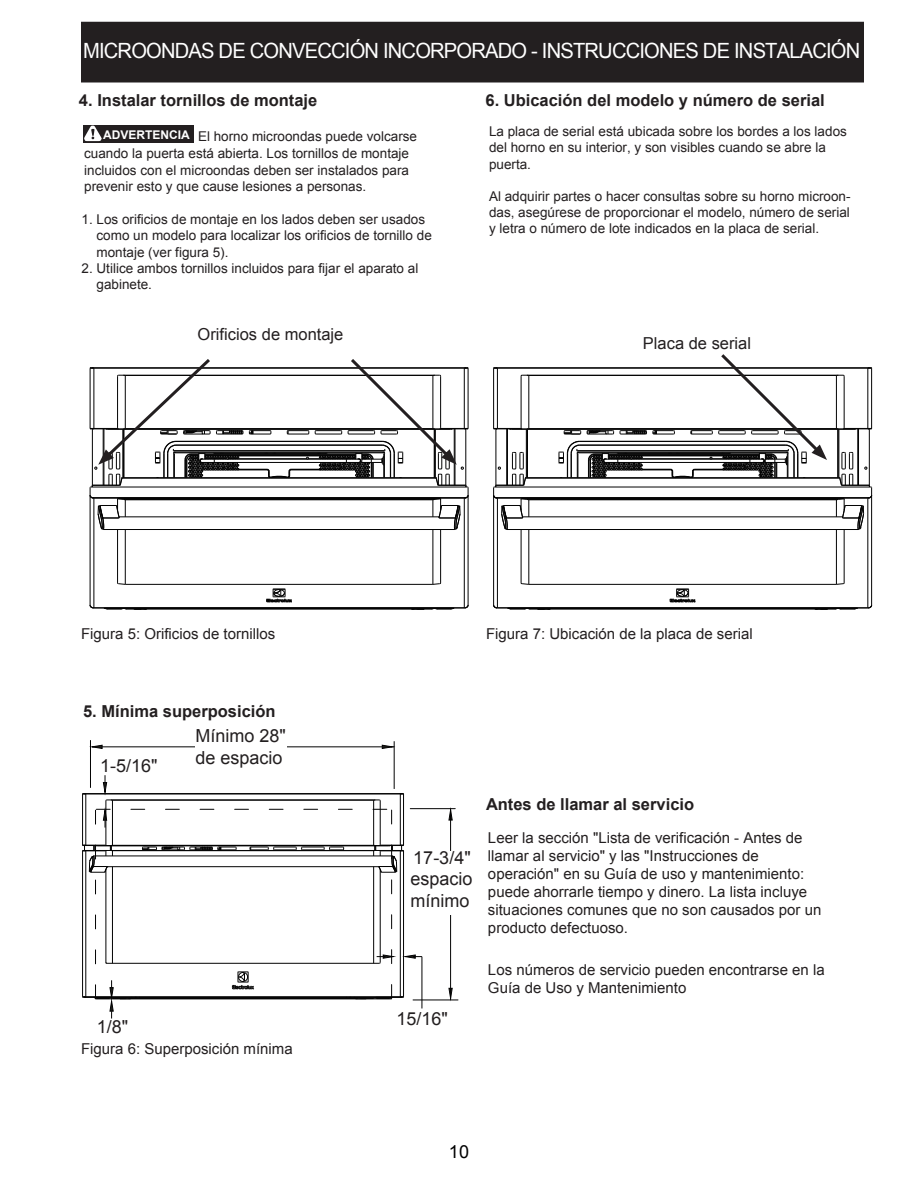
<style>
.page{position:relative;width:918px;height:1191px;background:#fff}
.page>*{position:absolute;margin:0;border:0;box-sizing:border-box;transform-origin:0 0}
.t1{font:21px "Arial";letter-spacing:-.04em;color:#fff;scale:.96 1}
.t2{font:18px/21.6px "Arial";color:#231f20;text-align:justify}
.t3{font:18px "Arial";color:#000}
.t4{font:700 16.5px "Arial";color:#231f20}
.t5{font:16.5px "Arial";color:#231f20}
.t6{font:15px/18px "Arial";color:#231f20}
.t7{font:13.5px/16.2px "Arial";color:#231f20}
</style>
<div class="page">
<div style="left:82px;top:22px;width:781px;height:60px;background:#231f20"></div>
<div style="left:83px;top:125px;width:111px;height:17px;background:#231f20"></div>
<svg style="left:83px;top:125px;width:17px;height:18px"></svg>
<hr style="left:90px;top:740px;width:1px;height:48px;background:#030303">
<hr style="left:394px;top:741px;width:1px;height:48px;background:#030303">
<hr style="left:92px;top:746px;width:302px;height:1px;background:#030303">
<svg style="left:381px;top:744px;width:14px;height:5px"></svg>
<svg style="left:89px;top:744px;width:14px;height:5px"></svg>
<hr style="left:413px;top:1000px;width:45px;height:1px;background:#030303">
<hr style="left:410px;top:808px;width:45px;height:1px;background:#030303">
<svg style="left:448px;top:987px;width:5px;height:14px"></svg>
<svg style="left:448px;top:807px;width:5px;height:14px"></svg>
<hr style="left:450px;top:809px;width:1px;height:191px;background:#030303">
<hr style="left:422px;top:957px;width:1px;height:51px;background:#030303">
<div style="left:412px;top:851px;width:60px;height:64px;background:#fff"></div>
<div style="left:195px;top:729px;width:92px;height:38px;background:#fff"></div>
<hr style="left:90px;top:495px;width:1px;height:110px;background:#030303">
<hr style="left:94px;top:498px;width:1px;height:110px;background:#030303">
<hr style="left:117px;top:530px;width:1px;height:53px;background:#030303">
<hr style="left:125px;top:530px;width:1px;height:54px;background:#030303">
<hr style="left:144px;top:609px;width:270px;height:1px;background:#030303">
<hr style="left:94px;top:608px;width:370px;height:1px;background:#030303">
<hr style="left:125px;top:584px;width:308px;height:1px;background:#030303">
<hr style="left:433px;top:530px;width:1px;height:54px;background:#030303">
<hr style="left:440px;top:530px;width:1px;height:53px;background:#030303">
<hr style="left:464px;top:498px;width:1px;height:110px;background:#030303">
<hr style="left:468px;top:495px;width:1px;height:110px;background:#030303">
<svg style="left:104px;top:607px;width:43px;height:3px"></svg>
<svg style="left:411px;top:607px;width:44px;height:3px"></svg>
<svg style="left:266px;top:589px;width:26px;height:14px"></svg>
<svg style="left:432px;top:582px;width:9px;height:3px"></svg>
<svg style="left:117px;top:582px;width:9px;height:3px"></svg>
<svg style="left:464px;top:604px;width:5px;height:5px"></svg>
<svg style="left:90px;top:604px;width:4px;height:5px"></svg>
<hr style="left:493px;top:495px;width:1px;height:110px;background:#030303">
<hr style="left:496px;top:429px;width:1px;height:56px;background:#030303">
<hr style="left:497px;top:498px;width:1px;height:110px;background:#030303">
<hr style="left:497px;top:368px;width:1px;height:60px;background:#030303">
<hr style="left:493px;top:368px;width:1px;height:60px;background:#030303">
<hr style="left:506px;top:429px;width:1px;height:56px;background:#030303">
<hr style="left:507px;top:429px;width:1px;height:56px;background:#030303">
<hr style="left:521px;top:530px;width:1px;height:53px;background:#030303">
<hr style="left:521px;top:376px;width:1px;height:52px;background:#030303">
<hr style="left:526px;top:429px;width:1px;height:49px;background:#030303">
<hr style="left:527px;top:429px;width:1px;height:49px;background:#030303">
<hr style="left:529px;top:530px;width:1px;height:54px;background:#030303">
<hr style="left:529px;top:375px;width:1px;height:54px;background:#030303">
<hr style="left:548px;top:609px;width:269px;height:1px;background:#030303">
<hr style="left:497px;top:608px;width:371px;height:1px;background:#030303">
<hr style="left:529px;top:584px;width:307px;height:1px;background:#030303">
<hr style="left:507px;top:529px;width:351px;height:1px;background:#030303">
<hr style="left:523px;top:517px;width:320px;height:1px;background:#030303">
<hr style="left:529px;top:500px;width:307px;height:1px;background:#030303">
<hr style="left:527px;top:499px;width:311px;height:1px;background:#030303">
<hr style="left:497px;top:498px;width:371px;height:1px;background:#030303">
<hr style="left:496px;top:497px;width:374px;height:1px;background:#030303">
<hr style="left:494px;top:487px;width:377px;height:1px;background:#030303">
<hr style="left:526px;top:478px;width:314px;height:1px;background:#030303">
<hr style="left:526px;top:477px;width:313px;height:1px;background:#030303">
<hr style="left:579px;top:453px;width:207px;height:1px;background:#030303">
<hr style="left:579px;top:452px;width:207px;height:1px;background:#030303">
<hr style="left:577px;top:451px;width:211px;height:1px;background:#030303">
<hr style="left:577px;top:450px;width:211px;height:1px;background:#030303">
<hr style="left:580px;top:445px;width:206px;height:1px;background:#030303">
<hr style="left:580px;top:441px;width:206px;height:1px;background:#030303">
<hr style="left:494px;top:429px;width:378px;height:1px;background:#030303">
<hr style="left:529px;top:428px;width:307px;height:1px;background:#030303">
<hr style="left:522px;top:375px;width:321px;height:1px;background:#030303">
<hr style="left:494px;top:368px;width:378px;height:1px;background:#030303">
<hr style="left:494px;top:367px;width:378px;height:1px;background:#030303">
<hr style="left:836px;top:375px;width:1px;height:54px;background:#030303">
<hr style="left:836px;top:530px;width:1px;height:54px;background:#030303">
<hr style="left:837px;top:429px;width:1px;height:49px;background:#030303">
<hr style="left:838px;top:429px;width:1px;height:49px;background:#030303">
<hr style="left:839px;top:429px;width:1px;height:49px;background:#030303">
<hr style="left:844px;top:376px;width:1px;height:52px;background:#030303">
<hr style="left:844px;top:530px;width:1px;height:53px;background:#030303">
<hr style="left:858px;top:429px;width:1px;height:56px;background:#030303">
<hr style="left:868px;top:498px;width:1px;height:110px;background:#030303">
<hr style="left:868px;top:368px;width:1px;height:61px;background:#030303">
<hr style="left:869px;top:429px;width:1px;height:56px;background:#030303">
<hr style="left:871px;top:368px;width:1px;height:60px;background:#030303">
<hr style="left:871px;top:495px;width:1px;height:110px;background:#030303">
<svg style="left:507px;top:607px;width:44px;height:3px"></svg>
<svg style="left:564px;top:430px;width:17px;height:5px"></svg>
<svg style="left:815px;top:607px;width:43px;height:3px"></svg>
<svg style="left:669px;top:589px;width:27px;height:14px"></svg>
<svg style="left:558px;top:441px;width:22px;height:37px"></svg>
<svg style="left:493px;top:427px;width:36px;height:3px"></svg>
<svg style="left:836px;top:427px;width:36px;height:3px"></svg>
<svg style="left:836px;top:582px;width:9px;height:3px"></svg>
<svg style="left:521px;top:582px;width:8px;height:3px"></svg>
<svg style="left:867px;top:604px;width:5px;height:5px"></svg>
<svg style="left:836px;top:452px;width:36px;height:78px"></svg>
<svg style="left:493px;top:452px;width:37px;height:78px"></svg>
<svg style="left:493px;top:604px;width:5px;height:5px"></svg>
<svg style="left:89px;top:359px;width:380px;height:171px"></svg>
<svg style="left:82px;top:775px;width:340px;height:244px"></svg>
<hr style="left:96px;top:999px;width:296px;height:1px;background:#030303">
<svg style="left:587px;top:354px;width:240px;height:124px"></svg>
<p class="t1" style="left:83px;top:37px;width:811px">MICROONDAS DE CONVECCIÓN INCORPORADO - INSTRUCCIONES DE INSTALACIÓN</p>
<p class="t4" style="left:79px;top:89px;width:240px">4. Instalar tornillos de montaje</p>
<p class="t7" style="left:84px;top:127px;width:334px;line-height:17.9px;text-indent:19px"><sup>ADVERTENCIA</sup> El horno microondas puede volcarse cuando la puerta está abierta. Los tornillos de montaje</p>
<p class="t7" style="left:84px;top:162px;width:326px">incluidos con el microondas deben ser instalados para prevenir esto y que cause lesiones a personas.</p>
<p class="t7" style="left:97px;top:211px;width:337px;text-indent:-15px">1. Los orificios de montaje en los lados deben ser usados como un modelo para localizar los orificios de tornillo de montaje (ver figura 5).</p>
<p class="t7" style="left:97px;top:260px;width:323px;text-indent:-15px">2. Utilice ambos tornillos incluidos para fijar el aparato al gabinete.</p>
<p class="t5" style="left:198px;top:323px;width:147px">Orificios de montaje</p>
<p class="t4" style="left:486px;top:89px;width:341px">6. Ubicación del modelo y número de serial</p>
<p class="t7" style="left:489px;top:123px;width:359px">La placa de serial está ubicada sobre los bordes a los lados del horno en su interior, y son visibles cuando se abre la puerta.</p>
<p class="t7" style="left:489px;top:188px;width:363px;text-align:justify">Al adquirir partes o hacer consultas sobre su horno microon&shy;das, asegúrese de proporcionar el modelo, número de serial y letra o número de lote indicados en la placa de serial.</p>
<p class="t5" style="left:643px;top:333px;width:110px">Placa de serial</p>
<p class="t6" style="left:81px;top:624px;width:196px">Figura 5: Orificios de tornillos</p>
<p class="t6" style="left:486px;top:624px;width:268px">Figura 7: Ubicación de la placa de serial</p>
<p class="t4" style="left:83px;top:701px;width:194px">5. Mínima superposición</p>
<p class="t2" style="left:100px;top:755px;width:59px">1-5/16"</p>
<p class="t2" style="left:195px;top:725px;width:92px">Mínimo 28" de espacio</p>
<p class="t2" style="left:97px;top:1016px;width:33px">1/8"</p>
<p class="t6" style="left:81px;top:1040px;width:213px">Figura 6: Superposición mínima</p>
<p class="t2" style="left:411px;top:847px;width:64px">17-3/4" espacio mínimo</p>
<p class="t2" style="left:396px;top:1009px;width:53px">15/16"</p>
<p class="t4" style="left:486px;top:793px;width:210px">Antes de llamar al servicio</p>
<p class="t6" style="left:488px;top:829px;width:335px">Leer la sección "Lista de verificación - Antes de llamar al servicio" y las "Instrucciones de operación" en su Guía de uso y mantenimiento: puede ahorrarle tiempo y dinero. La lista incluye situaciones comunes que no son causados por un producto defectuoso.</p>
<p class="t6" style="left:488px;top:961px;width:338px">Los números de servicio pueden encontrarse en la<br>Guía de Uso y Mantenimiento</p>
<h2 class="t3" style="left:449px;top:1140px;width:22px">10</h2>
</div>
